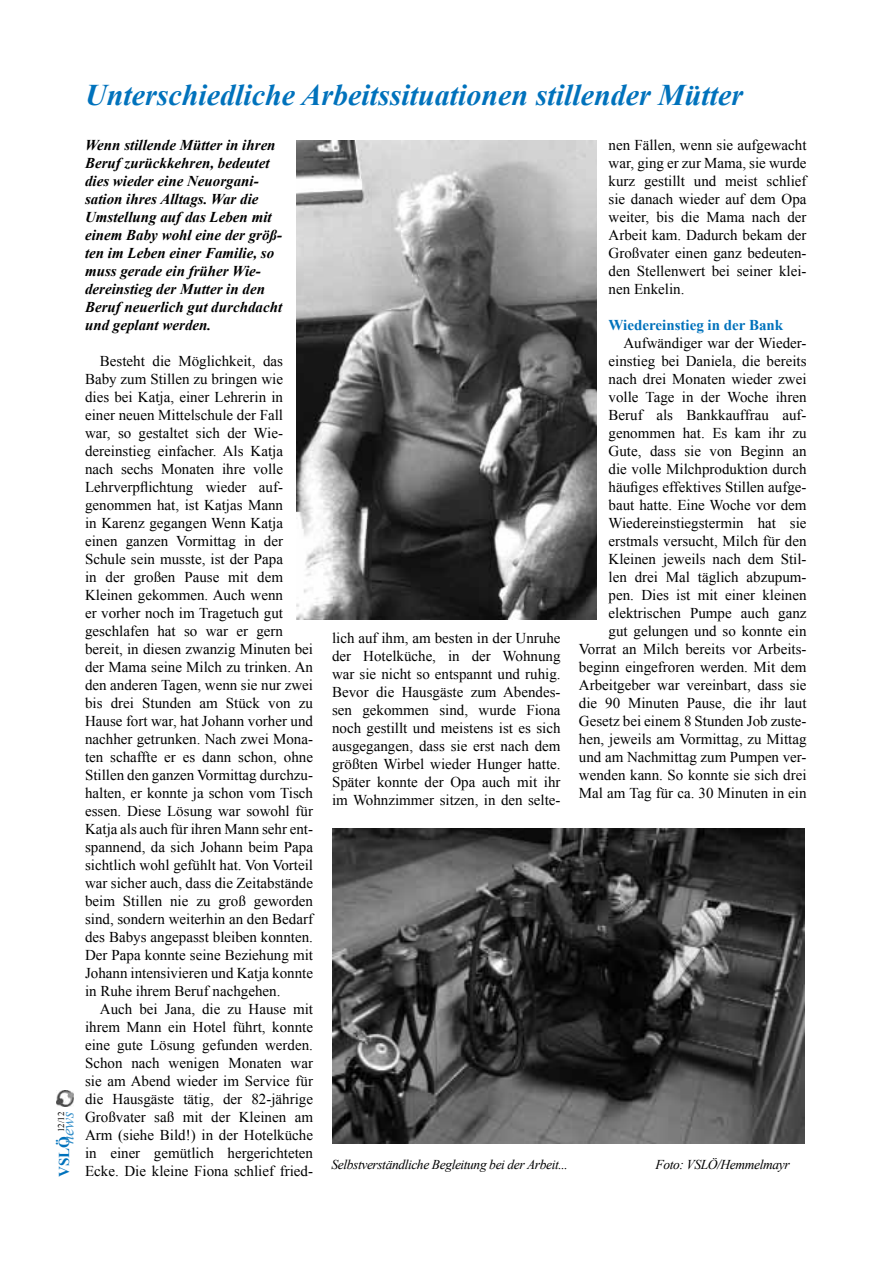
<style>
.page{position:relative;width:893px;height:1263px;background:#fff}
.page>*{position:absolute;margin:0;border:0;box-sizing:border-box;transform-origin:0 0}
.t1{font:italic 700 30px "Times New Roman";color:#0072bc}
.t2{font:15px/18px "Times New Roman";color:#000;text-align:justify}
.t3{font:italic 700 15px/18px "Times New Roman";color:#000}
.t4{font:700 15px "Times New Roman";color:#0072bc}
.t5{font:italic 13.5px "Times New Roman";letter-spacing:-.03em;color:#000}
.t6{font:9px "Times New Roman";color:#000}
.s1{font-weight:400;font-style:italic;font-size:16.5px;color:#338ec9}
</style>
<div class="page">
<img style="left:57px;top:1090px;width:16px;height:16px">
<img style="left:332px;top:829px;width:472px;height:314px">
<img style="left:297px;top:141px;width:299px;height:478px">
<p class="t4" style="left:54px;top:1177px;width:67px;rotate:-90deg">VSLÖ<span class="s1">news</span></p>
<p class="t6" style="left:55px;top:1132px;width:22px;rotate:-90deg">12/12</p>
<h1 class="t1" style="left:85px;top:74px;width:660px">Unterschiedliche Arbeitssituationen stillender Mütter</h1>
<p class="t3" style="left:85px;top:135px;width:199px">Wenn stillende Mütter in ihren<br>Beruf zurückkehren, bedeutet dies wieder eine Neuorgani&shy;sation ihres Alltags. War die<br>Umstellung auf das Leben mit einem Baby wohl eine der größ&shy;ten im Leben einer Familie, so muss gerade ein früher Wie&shy;dereinstieg der Mutter in den<br>Beruf neuerlich gut durchdacht und geplant werden.</p>
<p class="t2" style="left:85px;top:351px;width:230px;text-align:left;text-indent:15px">Besteht die Möglichkeit, das Baby zum Stillen zu bringen wie<br>dies bei Katja, einer Lehrerin in einer neuen Mittelschule der Fall<br>war, so gestaltet sich der Wie&shy;dereinstieg einfacher. Als Katja nach sechs Monaten ihre volle Lehrverpflichtung wieder auf&shy;genommen hat, ist Katjas Mann<br>in Karenz gegangen Wenn Katja einen ganzen Vormittag in der Schule sein musste, ist der Papa<br>in der großen Pause mit dem Kleinen gekommen. Auch wenn<br>er vorher noch im Tragetuch gut geschlafen hat so war er gern bereit, in diesen zwanzig Minuten bei der Mama seine Milch zu trinken. An den anderen Tagen, wenn sie nur zwei bis drei Stunden am Stück von zu Hause fort war, hat Johann vorher und nachher getrunken. Nach zwei Mona&shy;ten schaffte er es dann schon, ohne Stillen den ganzen Vormittag durchzu&shy;halten, er konnte ja schon vom Tisch essen. Diese Lösung war sowohl für Katja als auch für ihren Mann sehr ent&shy;spannend, da sich Johann beim Papa sichtlich wohl gefühlt hat. Von Vorteil war sicher auch, dass die Zeitabstände beim Stillen nie zu groß geworden sind, sondern weiterhin an den Bedarf des Babys angepasst bleiben konnten.<br>Der Papa konnte seine Beziehung mit Johann intensivieren und Katja konnte in Ruhe ihrem Beruf nachgehen.</p>
<p class="t2" style="left:85px;top:999px;width:230px;text-indent:15px">Auch bei Jana, die zu Hause mit ihrem Mann ein Hotel führt, konnte eine gute Lösung gefunden werden.<br>Schon nach wenigen Monaten war sie am Abend wieder im Service für die Hausgäste tätig, der 82-jährige Großvater saß mit der Kleinen am Arm (siehe Bild!) in der Hotelküche in einer gemütlich hergerichteten Ecke. Die kleine Fiona schlief fried-</p>
<p class="t2" style="left:609px;top:136px;width:200px">nen Fällen, wenn sie aufgewacht war, ging er zur Mama, sie wurde kurz gestillt und meist schlief sie danach wieder auf dem Opa weiter, bis die Mama nach der Arbeit kam. Dadurch bekam der Großvater einen ganz bedeuten&shy;den Stellenwert bei seiner klei&shy;nen Enkelin.</p>
<p class="t4" style="left:609px;top:314px;width:176px">Wiedereinstieg in der Bank</p>
<p class="t2" style="left:579px;top:334px;width:229px;text-align:right">Aufwändiger war der Wieder&shy;einstieg bei Daniela, die bereits nach drei Monaten wieder zwei volle Tage in der Woche ihren<br>Beruf als Bankkauffrau auf&shy;genommen hat. Es kam ihr zu<br>Gute, dass sie von Beginn an<br>die volle Milchproduktion durch häufiges effektives Stillen aufge-<br>baut hatte. Eine Woche vor dem<br>Wiedereinstiegstermin hat sie erstmals versucht, Milch für den<br>Kleinen jeweils nach dem Stil-<br>len drei Mal täglich abzupum-<br>pen. Dies ist mit einer kleinen elektrischen Pumpe auch ganz<br>gut gelungen und so konnte ein<br>Vorrat an Milch bereits vor Arbeits&shy;beginn eingefroren werden. Mit dem<br>Arbeitgeber war vereinbart, dass sie die 90 Minuten Pause, die ihr laut<br>Gesetz bei einem 8 Stunden Job zuste&shy;hen, jeweils am Vormittag, zu Mittag und am Nachmittag zum Pumpen ver&shy;wenden kann. So konnte sie sich drei<br>Mal am Tag für ca. 30 Minuten in ein</p>
<p class="t2" style="left:332px;top:628px;width:230px">lich auf ihm, am besten in der Unruhe der Hotelküche, in der Wohnung war sie nicht so entspannt und ruhig.<br>Bevor die Hausgäste zum Abendes&shy;sen gekommen sind, wurde Fiona noch gestillt und meistens ist es sich ausgegangen, dass sie erst nach dem größten Wirbel wieder Hunger hatte.<br>Später konnte der Opa auch mit ihr im Wohnzimmer sitzen, in den selte-</p>
<p class="t5" style="left:332px;top:1155px;width:238px">Selbstverständliche Begleitung bei der Arbeit...</p>
<p class="t5" style="left:656px;top:1155px;width:136px">Foto: VSLÖ/Hemmelmayr</p>
</div>
